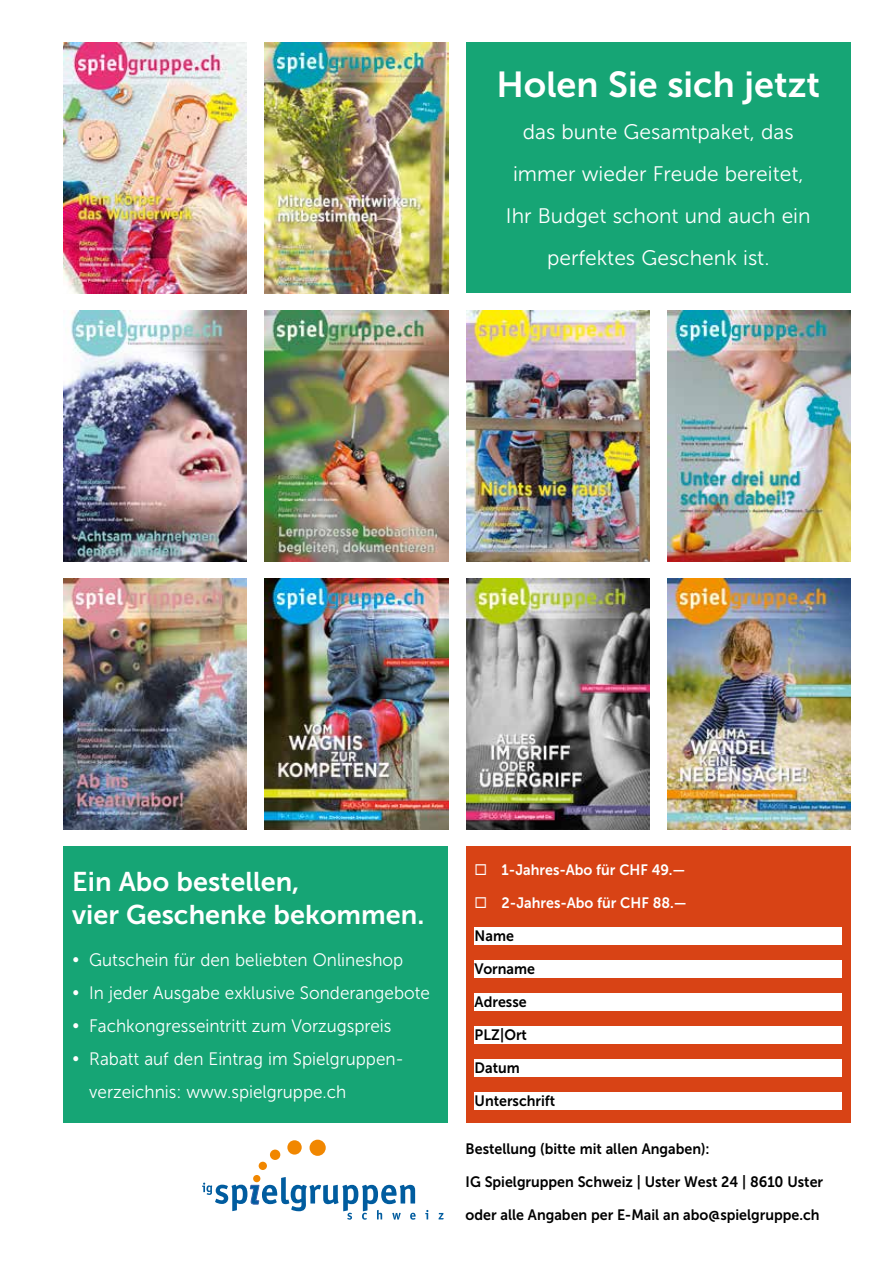
<style>
.page{position:relative;width:893px;height:1263px;background:#fff}
.page>*{position:absolute;margin:0;border:0;box-sizing:border-box;transform-origin:0 0}
.t1{font:36px "Museo Sans 700";color:#fff}
.t2{font:27px/33px "Museo Sans 700";color:#fff}
.t3{font:21px/42px "Museo Sans 300";color:#fff;text-align:center}
.t4{font:18px/33px "Museo Sans 300";color:#fff;scale:.95 1}
.t5{font:15px "Museo Sans 700";color:#000;scale:.95 1}
.t6{font:15px "Museo Sans 700";color:#fff;scale:.95 1}
</style>
<div class="page">
<img style="left:64px;top:43px;width:183px;height:250px">
<img style="left:265px;top:43px;width:183px;height:250px">
<img style="left:64px;top:310px;width:183px;height:251px">
<img style="left:265px;top:310px;width:183px;height:251px">
<img style="left:466px;top:310px;width:183px;height:251px">
<img style="left:667px;top:310px;width:183px;height:251px">
<img style="left:64px;top:578px;width:183px;height:251px">
<img style="left:265px;top:578px;width:183px;height:251px">
<img style="left:466px;top:578px;width:183px;height:251px">
<img style="left:667px;top:578px;width:183px;height:251px">
<div style="left:466px;top:43px;width:384px;height:250px;background:#16a575"></div>
<div style="left:64px;top:846px;width:384px;height:277px;background:#16a575"></div>
<div style="left:253px;top:1175px;width:7px;height:7px;background:#f18700;border-radius:50%"></div>
<div style="left:259px;top:1162px;width:8px;height:8px;background:#f18700;border-radius:50%"></div>
<div style="left:270px;top:1149px;width:10px;height:11px;background:#f18700;border-radius:50%"></div>
<div style="left:287px;top:1140px;width:15px;height:14px;background:#f18700;border-radius:50%"></div>
<div style="left:310px;top:1140px;width:16px;height:16px;background:#f18700;border-radius:50%"></div>
<svg style="left:202px;top:1177px;width:214px;height:43px"></svg>
<svg style="left:425px;top:1210px;width:3px;height:9px"></svg>
<svg style="left:439px;top:1213px;width:5px;height:6px"></svg>
<div style="left:466px;top:846px;width:384px;height:277px;background:#d84315"></div>
<div style="left:475px;top:927px;width:367px;height:18px;background:#fff"></div>
<div style="left:475px;top:960px;width:367px;height:18px;background:#fff"></div>
<div style="left:475px;top:993px;width:367px;height:18px;background:#fff"></div>
<div style="left:475px;top:1026px;width:367px;height:18px;background:#fff"></div>
<div style="left:475px;top:1059px;width:367px;height:18px;background:#fff"></div>
<div style="left:475px;top:1092px;width:367px;height:18px;background:#fff"></div>
<h1 class="t1" style="left:496px;top:65px;width:325px">Holen Sie sich jetzt</h1>
<p class="t3" style="left:506px;top:111px;width:306px">das bunte Gesamtpaket, das immer wieder Freude bereitet,<br>Ihr Budget schont und auch ein perfektes Geschenk ist.</p>
<h2 class="t2" style="left:72px;top:865px;width:354px">Ein Abo bestellen,<br>vier Geschenke bekommen.</h2>
<p class="t4" style="left:72px;top:943px;width:350px">• Gutschein für den beliebten Onlineshop</p>
<p class="t4" style="left:72px;top:976px;width:378px">• In jeder Ausgabe exklusive Sonderangebote</p>
<p class="t4" style="left:72px;top:1009px;width:338px">• Fachkongresseintritt zum Vorzugspreis</p>
<p class="t4" style="left:72px;top:1042px;width:351px">• Rabatt auf den Eintrag im Spielgruppen--verzeichnis: www.spielgruppe.ch</p>
<p class="t6" style="left:475px;top:861px;width:223px">◻ 1-Jahres-Abo für CHF 49.—</p>
<p class="t6" style="left:475px;top:894px;width:225px">◻ 2-Jahres-Abo für CHF 88.—</p>
<p class="t5" style="left:475px;top:927px;width:43px">Name</p>
<p class="t5" style="left:475px;top:960px;width:65px">Vorname</p>
<p class="t5" style="left:475px;top:993px;width:56px">Adresse</p>
<p class="t5" style="left:475px;top:1026px;width:57px">PLZ | Ort</p>
<p class="t5" style="left:475px;top:1059px;width:49px">Datum</p>
<p class="t5" style="left:475px;top:1092px;width:86px">Unterschrift</p>
<p class="t5" style="left:466px;top:1141px;width:258px">Bestellung (bitte mit allen Angaben):</p>
<p class="t5" style="left:466px;top:1174px;width:378px">IG Spielgruppen Schweiz | Uster West 24 | 8610 Uster</p>
<p class="t5" style="left:466px;top:1207px;width:374px">oder alle Angaben per E-Mail an abo@spielgruppe.ch</p>
</div>
